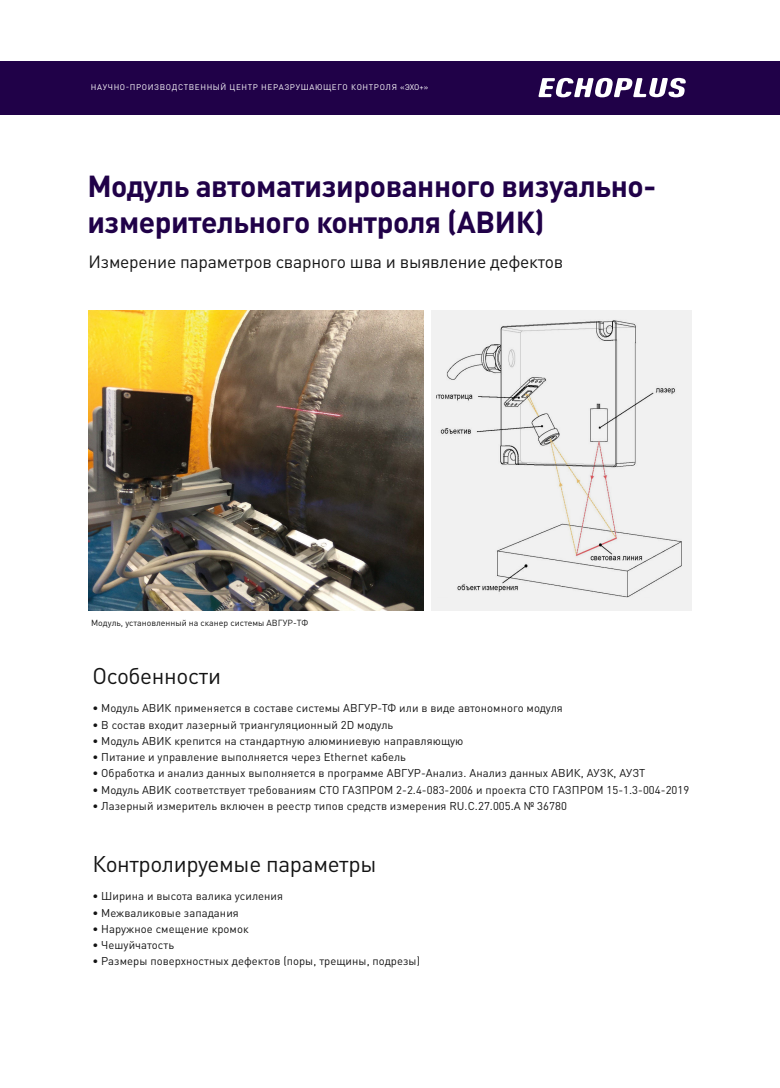
<style>
.page{position:relative;width:780px;height:1088px;background:#fff}
.page>*{position:absolute;margin:0;border:0;box-sizing:border-box;transform-origin:0 0}
.t1{font:700 30px/36px "DIN Pro";letter-spacing:-.015em;color:#200148}
.t2{font:22.5px "DIN Pro";letter-spacing:-.015em;color:#141414}
.t3{font:17.5px "DIN Pro";letter-spacing:-.015em;color:#141414}
.t4{font:11.25px "DIN Pro";letter-spacing:.005em;color:#141414}
.t5{font:8.75px "DIN Pro";color:#141414}
.t6{font:8.12px "DIN Pro";letter-spacing:.075em;color:#fff}
</style>
<div class="page">
<div style="left:0;top:61px;width:780px;height:53px;background:#200148"></div>
<svg style="left:538px;top:78px;width:147px;height:19px"></svg>
<img style="left:89px;top:310px;width:334px;height:300px">
<svg style="left:431px;top:310px;width:260px;height:300px;fill:#f1f1f1"></svg>
<p class="t6" style="left:91px;top:81px;width:339px">НАУЧНО-ПРОИЗВОДСТВЕННЫЙ ЦЕНТР НЕРАЗРУШАЮЩЕГО КОНТРОЛЯ «ЭХО+»</p>
<h1 class="t1" style="left:87px;top:164px;width:570px">Модуль автоматизированного визуально&shy;измерительного контроля (АВИК)</h1>
<h3 class="t3" style="left:89px;top:248px;width:476px">Измерение параметров сварного шва и выявление дефектов</h3>
<p class="t5" style="left:91px;top:616px;width:219px">Модуль, установленный на сканер системы АВГУР-ТФ</p>
<h2 class="t2" style="left:92px;top:658px;width:130px">Особенности</h2>
<p class="t4" style="left:92px;top:699px;width:472px">• Модуль АВИК применяется в составе системы АВГУР-ТФ или в виде автономного модуля</p>
<p class="t4" style="left:92px;top:716px;width:302px">• В состав входит лазерный триангуляционный 2D модуль</p>
<p class="t4" style="left:92px;top:732px;width:372px">• Модуль АВИК крепится на стандартную алюминиевую направляющую</p>
<p class="t4" style="left:92px;top:748px;width:315px">• Питание и управление выполняется через Ethernet кабель</p>
<p class="t4" style="left:92px;top:764px;width:554px">• Обработка и анализ данных выполняется в программе АВГУР-Анализ. Анализ данных АВИК, АУЗК, АУЗТ</p>
<p class="t4" style="left:92px;top:781px;width:598px">• Модуль АВИК соответствует требованиям СТО ГАЗПРОМ 2-2.4-083-2006 и проекта СТО ГАЗПРОМ 15-1.3-004-2019</p>
<p class="t4" style="left:92px;top:797px;width:476px">• Лазерный измеритель включен в реестр типов средств измерения RU.C.27.005.A № 36780</p>
<h2 class="t2" style="left:92px;top:846px;width:286px">Контролируемые параметры</h2>
<p class="t4" style="left:92px;top:887px;width:192px">• Ширина и высота валика усиления</p>
<p class="t4" style="left:92px;top:904px;width:148px">• Межваликовые западания</p>
<p class="t4" style="left:92px;top:920px;width:158px">• Наружное смещение кромок</p>
<p class="t4" style="left:92px;top:936px;width:83px">• Чешуйчатость</p>
<p class="t4" style="left:92px;top:952px;width:329px">• Размеры поверхностных дефектов (поры, трещины, подрезы)</p>
</div>
